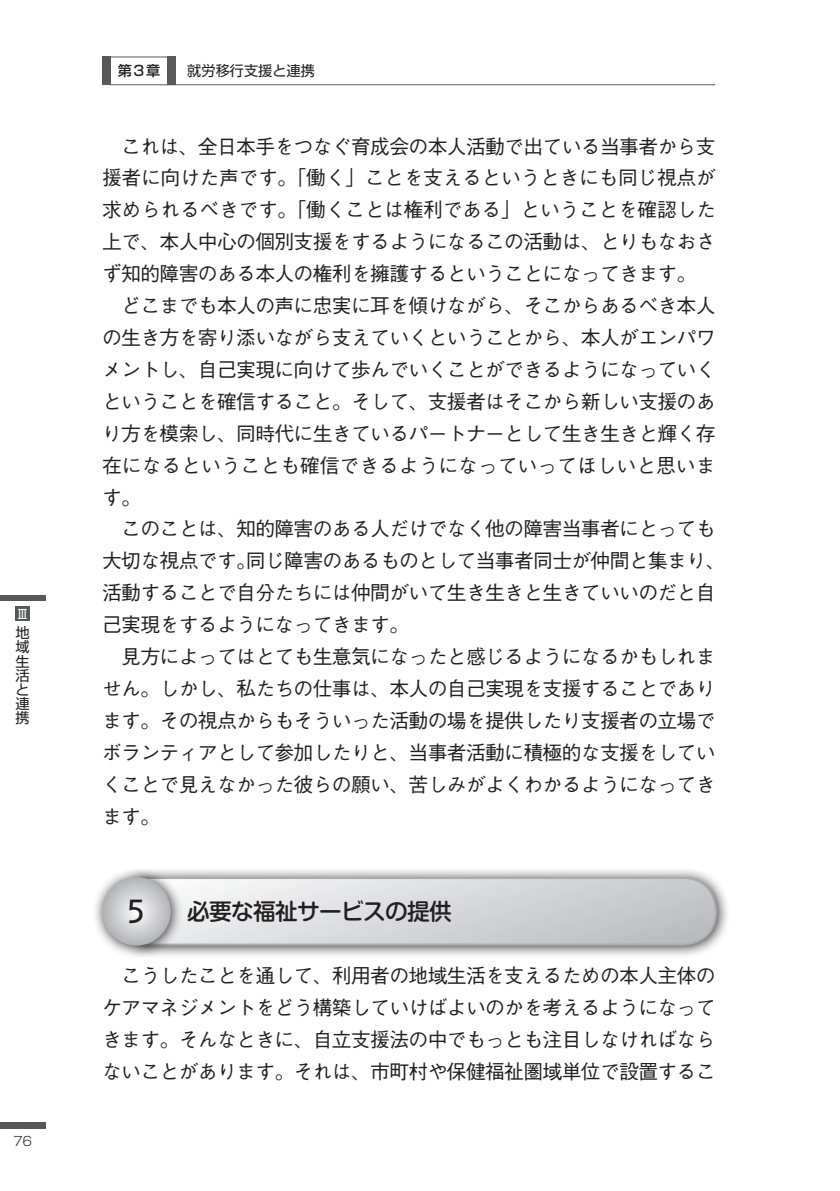
<style>
.page{position:relative;width:840px;height:1191px;background:#fff}
.page>*{position:absolute;margin:0;border:0;box-sizing:border-box;transform-origin:0 0}
.t1{font:34px "OCRB";color:#231f20}
.小見出し{font:500 22.6px "Shin M Go Pro";letter-spacing:-.03em;color:#231f20}
.本文{font:500 19.8px/31.8px "Gothic BBB Pro";letter-spacing:-.035em;color:#231f20;text-align:justify}
.t2{font:14.2px/14.2px "Shin Go Pro";color:#231f20;text-align:justify}
.t3{font:500 14.2px "Shin Go Pro";color:#231f20}
.t4{font:300 12.8px "Shin Go Pro";color:#231f20}
.t5{font:12.8px "Shin Go Pro";color:#fff}
</style>
<div class="page">
<div style="left:126px;top:865px;width:603px;height:93px;background:#231f20;opacity:.9"></div>
<svg style="left:183px;top:876px;width:534px;height:70px;background:#d3d4d6"></svg>
<div style="left:91px;top:865px;width:92px;height:93px;background:#231f20;opacity:.9"></div>
<svg style="left:102px;top:877px;width:69px;height:68px;background:#c9cacc"></svg>
<div style="left:102px;top:57px;width:9px;height:28px;background:#57585a"></div>
<div style="left:110px;top:57px;width:58px;height:28px;border:1px solid #57585a"></div>
<div style="left:167px;top:57px;width:9px;height:28px;background:#57585a"></div>
<hr style="left:168px;top:84px;width:546px;height:1px;background:#57585a">
<div style="left:0;top:595px;width:45px;height:6px;background:#57585a"></div>
<div style="left:16px;top:607px;width:14px;height:14px;background:#57585a"></div>
<div style="left:0;top:1123px;width:45px;height:6px;background:#57585a"></div>
<p class="t5" style="left:16px;top:603px;width:14px">Ⅲ</p>
<p class="t2" style="left:16px;top:624px;width:15px">地域生活と連携</p>
<p class="t4" style="left:13px;top:1130px;width:20px">76</p>
<p class="t3" style="left:118px;top:59px;width:44px">第３章</p>
<p class="t2" style="left:187px;top:62px;width:129px">就労移行支援と連携</p>
<p class="本文" style="left:102px;top:128px;width:615px;text-indent:19px">これは、全日本手をつなぐ育成会の本人活動で出ている当事者から支援者に向けた声です。「働く」ことを支えるというときにも同じ視点が求められるべきです。「働くことは権利である」ということを確認した上で、本人中心の個別支援をするようになるこの活動は、とりもなおさず知的障害のある本人の権利を擁護するということになってきます。　</p>
<p class="本文" style="left:102px;top:287px;width:614px;text-indent:19px">どこまでも本人の声に忠実に耳を傾けながら、そこからあるべき本人の生き方を寄り添いながら支えていくということから、本人がエンパワメントし、自己実現に向けて歩んでいくことができるようになっていくということを確信すること。そして、支援者はそこから新しい支援のあり方を模索し、同時代に生きているパートナーとして生き生きと輝く存在になるということも確信できるようになっていってほしいと思います。</p>
<p class="本文" style="left:102px;top:510px;width:624px;text-align:left;text-indent:19px">このことは、知的障害のある人だけでなく他の障害当事者にとっても大切な視点です。同じ障害のあるものとして当事者同士が仲間と集まり、活動することで自分たちには仲間がいて生き生きと生きていいのだと自己実現をするようになってきます。</p>
<p class="本文" style="left:102px;top:638px;width:614px;text-indent:19px">見方によってはとても生意気になったと感じるようになるかもしれません。しかし、私たちの仕事は、本人の自己実現を支援することであります。その視点からもそういった活動の場を提供したり支援者の立場でボランティアとして参加したりと、当事者活動に積極的な支援をしていくことで見えなかった彼らの願い、苦しみがよくわかるようになってきます。</p>
<p class="t1" style="left:126px;top:898px;width:22px">5</p>
<p class="小見出し" style="left:187px;top:893px;width:266px">必要な福祉サービスの提供</p>
<p class="本文" style="left:102px;top:957px;width:614px;text-indent:19px">こうしたことを通して、利用者の地域生活を支えるための本人主体のケアマネジメントをどう構築していけばよいのかを考えるようになってきます。そんなときに、自立支援法の中でもっとも注目しなければならないことがあります。それは、市町村や保健福祉圏域単位で設置するこ</p>
</div>
